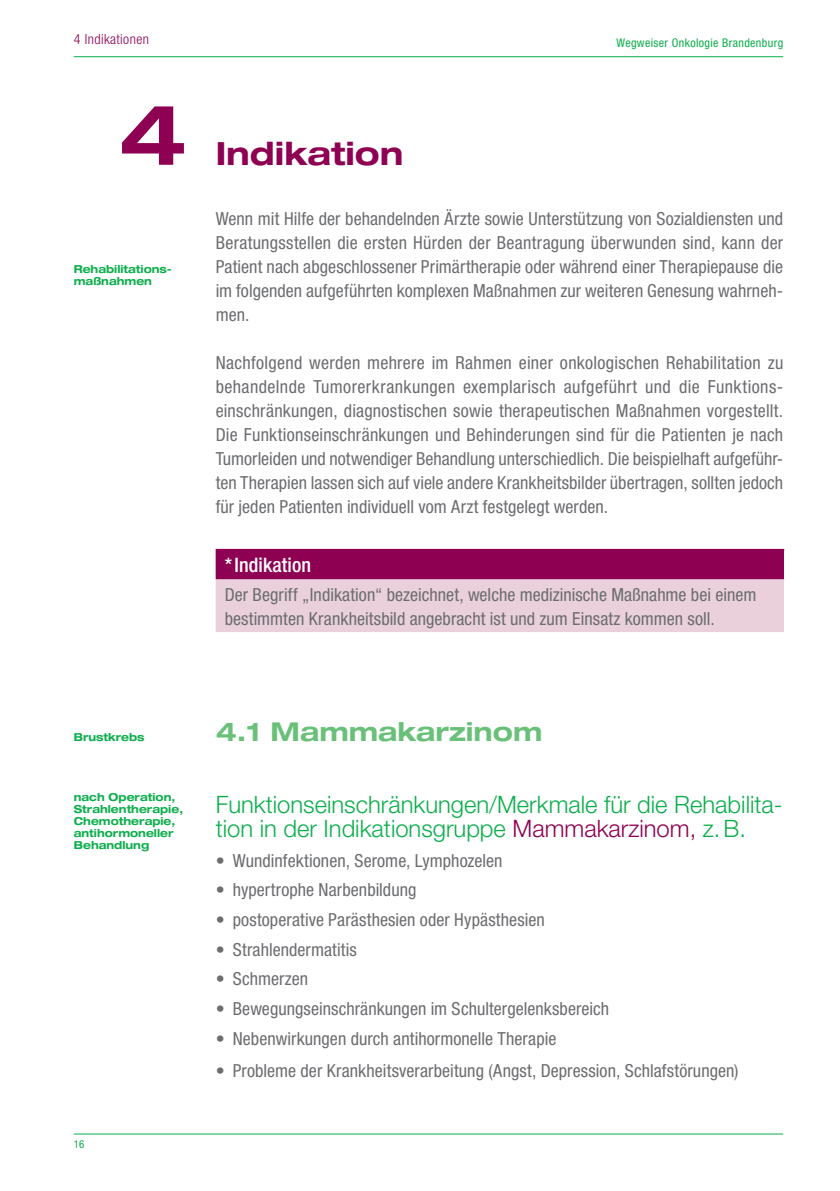
<style>
.page{position:relative;width:840px;height:1191px;background:#fff}
.page>*{position:absolute;margin:0;border:0;box-sizing:border-box;transform-origin:0 0}
.t1{font:700 expanded 84px "Helvetica Neue LT Std";color:#8d0052}
.t2{font:700 expanded 32px "Helvetica Neue LT Std";color:#8d0052}
.t3{font:700 expanded 26px "Helvetica Neue LT Std";color:#69c079}
.t4{font:300 24px/24px "Helvetica Neue LT Std";color:#0cae4c}
.t5{font:500 condensed 20px "Helvetica Neue LT Std";letter-spacing:.005em;color:#fff}
.t6{font:condensed 18px/24px "Helvetica Neue LT Std";color:#6c6d70;text-align:justify}
.t7{font:300 condensed 14px "Helvetica Neue LT Std";letter-spacing:.03em;color:#8d0052}
.t8{font:condensed 12px "Helvetica Neue LT Std";letter-spacing:.03em;color:#0cae4c}
.t9{font:700 expanded 11px/12px "Helvetica Neue LT Std";color:#0cae4c;scale:.95 1}
.t10{font:condensed 11px "Helvetica Neue LT Std";color:#0cae4c}
.s1{color:#8d0052}
</style>
<div class="page">
<hr style="left:74px;top:56px;width:708px;height:1px;background:#0cae4c">
<hr style="left:74px;top:1133px;width:708px;height:1px;background:#0cae4c">
<div style="left:216px;top:550px;width:567px;height:30px;background:#8d0052"></div>
<div style="left:216px;top:580px;width:567px;height:53px;background:#e9d0db"></div>
<hr style="left:215px;top:632px;width:568px;height:2px;background:#fff">
<hr style="left:215px;top:549px;width:568px;height:2px;background:#8d0052">
<hr style="left:215px;top:551px;width:2px;height:28px;background:#8d0052">
<hr style="left:215px;top:579px;width:568px;height:2px;background:#e9d0db">
<hr style="left:215px;top:581px;width:2px;height:51px;background:#e9d0db">
<p class="t7" style="left:74px;top:31px;width:77px">4 Indikationen</p>
<h1 class="t1" style="left:119px;top:82px;width:70px">4</h1>
<p class="t9" style="left:74px;top:262px;width:105px">Rehabilitations&shy;maßnahmen</p>
<h2 class="t2" style="left:215px;top:133px;width:189px">Indikation</h2>
<p class="t8" style="left:616px;top:36px;width:168px">Wegweiser Onkologie Brandenburg</p>
<p class="t6" style="left:215px;top:206px;width:569px">Wenn mit Hilfe der behandelnden Ärzte sowie Unterstützung von Sozialdiensten und Beratungsstellen die ersten Hürden der Beantragung überwunden sind, kann der Patient nach abgeschlossener Primärtherapie oder während einer Therapiepause die im folgenden aufgeführten komplexen Maßnahmen zur weiteren Genesung wahrneh&shy;men.</p>
<p class="t6" style="left:215px;top:350px;width:569px">Nachfolgend werden mehrere im Rahmen einer onkologischen Rehabilitation zu behandelnde Tumorerkrankungen exemplarisch aufgeführt und die Funktions&shy;einschränkungen, diagnostischen sowie therapeutischen Maßnahmen vorgestellt.<br>Die Funktionseinschränkungen und Behinderungen sind für die Patienten je nach Tumorleiden und notwendiger Behandlung unterschiedlich. Die beispielhaft aufgeführ&shy;ten Therapien lassen sich auf viele andere Krankheitsbilder übertragen, sollten jedoch für jeden Patienten individuell vom Arzt festgelegt werden.</p>
<p class="t5" style="left:224px;top:553px;width:88px">*Indikation</p>
<p class="t6" style="left:224px;top:582px;width:533px">Der Begriff „Indikation“ bezeichnet, welche medizinische Maßnahme bei einem bestimmten Krankheitsbild angebracht ist und zum Einsatz kommen soll.</p>
<p class="t9" style="left:74px;top:730px;width:76px">Brustkrebs</p>
<p class="t9" style="left:74px;top:790px;width:117px">nach Operation,<br>Strahlentherapie,<br>Chemotherapie, antihormoneller<br>Behandlung</p>
<p class="t10" style="left:74px;top:1137px;width:12px">16</p>
<h3 class="t3" style="left:215px;top:715px;width:328px">4.1 Mammakarzinom</h3>
<h3 class="t4" style="left:215px;top:792px;width:568px">Funktionseinschränkungen/Merkmale für die Rehabilita&shy;tion in der Indikationsgruppe <span class="s1">Mammakarzinom,</span> z.B.</h3>
<p class="t6" style="left:215px;top:848px;width:288px">• Wundinfektionen, Serome, Lymphozelen</p>
<p class="t6" style="left:215px;top:878px;width:202px">• hypertrophe Narbenbildung</p>
<p class="t6" style="left:215px;top:907px;width:330px">• postoperative Parästhesien oder Hypästhesien</p>
<p class="t6" style="left:215px;top:937px;width:142px">• Strahlendermatitis</p>
<p class="t6" style="left:215px;top:967px;width:94px">• Schmerzen</p>
<p class="t6" style="left:215px;top:996px;width:395px">• Bewegungseinschränkungen im Schultergelenksbereich</p>
<p class="t6" style="left:215px;top:1026px;width:342px">• Nebenwirkungen durch antihormonelle Therapie</p>
<p class="t6" style="left:215px;top:1058px;width:524px">• Probleme der Krankheitsverarbeitung (Angst, Depression, Schlafstörungen)</p>
</div>
